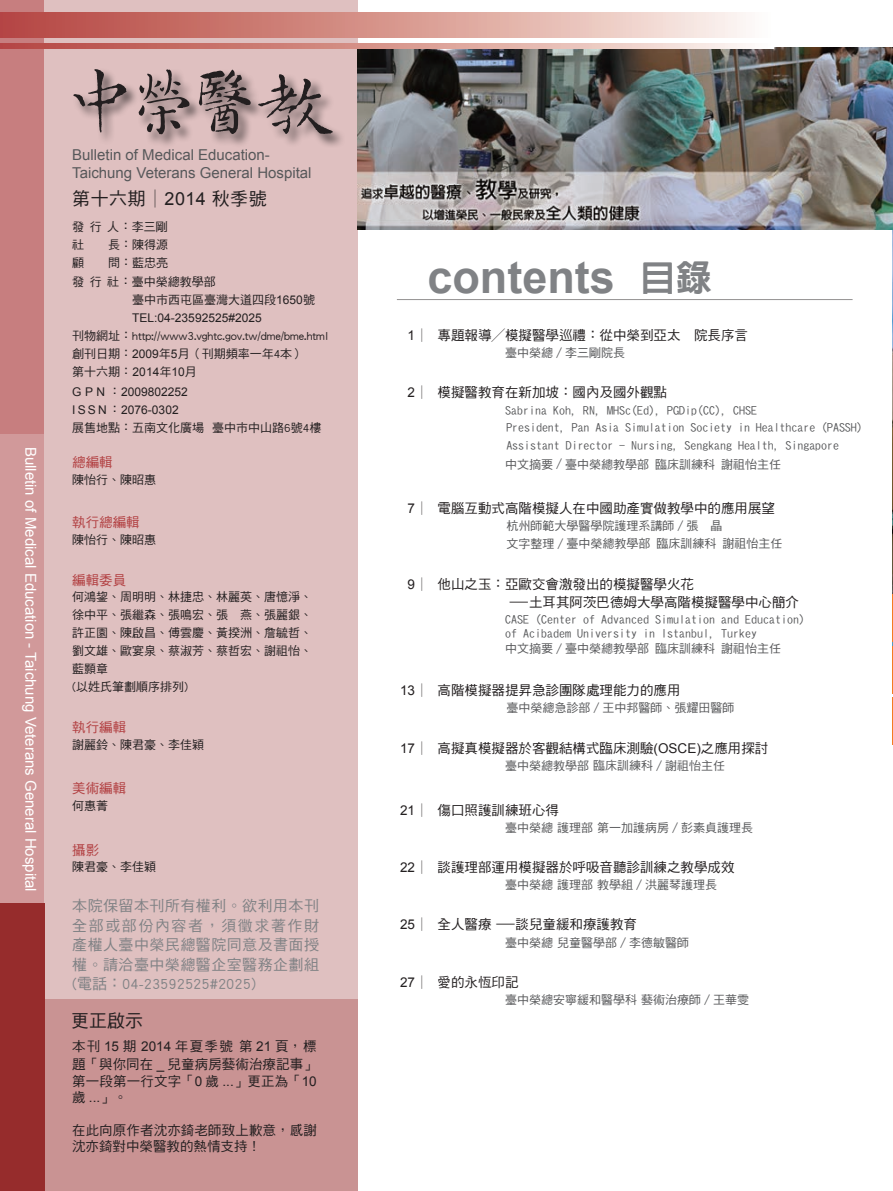
<style>
.page{position:relative;width:893px;height:1191px;background:#fff}
.page>*{position:absolute;margin:0;border:0;box-sizing:border-box;transform-origin:0 0}
.t1{font:700 45px "Arial";color:#808285}
.t2{font:18px "DF Hei Std W5";letter-spacing:.025em;color:#231f20}
.t3{font:15px/19.5px "DF Hei Std W5";letter-spacing:.03em;color:#808285;text-align:justify}
.t4{font:15px "Arial";color:#fff}
.t5{font:15px/18px "Arial";color:#57585a}
.t6{font:13.5px/18px "DF Hei Std W5";color:#231f20}
.t7{font:13.5px "DF Hei Std W5";color:#b24042}
.t8{font:12px/18px "DF Hei Md HKSCS U";color:#57585a}
.t9{font:12px/18px "DF Hei Std W5";color:#231f20}
.t10{font:12px "DF Hei Std W5";color:#57585a}
.t11{font:12px/18px "Arial";color:#231f20}
.s1{font-family:"Arial"}
.s2{font-family:"DF Hei Std W5"}
.s3{font-family:"AR Hei B5";font-weight:800;font-size:36px}
.s4{font-family:"DF Hei Md HKSCS U"}
</style>
<div class="page">
<div style="left:0;top:0;width:358px;height:1191px;background:#dfc0c0"></div>
<div style="left:0;top:999px;width:358px;height:192px;background:#c99393"></div>
<hr style="left:892px;top:141px;width:1px;height:543px;background:#529cbe">
<img style="left:892px;top:229px;width:1px;height:365px">
<hr style="left:892px;top:594px;width:1px;height:47px;background:#f47b21">
<hr style="left:892px;top:646px;width:1px;height:47px;background:#f47b21">
<hr style="left:892px;top:698px;width:1px;height:47px;background:#f47b21">
<img style="left:358px;top:48px;width:535px;height:181px">
<hr style="left:397px;top:299px;width:456px;height:1px;background:#231f20">
<div style="left:0;top:0;width:44px;height:1191px;background:#d1999a"></div>
<div style="left:0;top:0;width:44px;height:433px;background:#c77e7f"></div>
<div style="left:0;top:904px;width:44px;height:287px;background:#962c2c"></div>
<div style="left:0;top:12px;width:773px;height:25px;background:linear-gradient(to right,#b33f38,#fdf5ee)"></div>
<svg style="left:0;top:44px;width:773px;height:5px;background:#d89a93"></svg>
<div style="left:71px;top:67px;width:274px;height:81px;background:#231f20;opacity:.75"></div>
<svg style="left:73px;top:69px;width:54px;height:64px"></svg>
<svg style="left:139px;top:69px;width:51px;height:65px"></svg>
<svg style="left:258px;top:74px;width:75px;height:60px"></svg>
<svg style="left:198px;top:69px;width:53px;height:65px"></svg>
<p class="t4" style="left:40px;top:446px;width:446px;rotate:90deg">Bulletin of Medical Education - Taichung Veterans General Hospital</p>
<p class="t5" style="left:72px;top:145px;width:241px">Bulletin of Medical Education-<br>Taichung Veterans General Hospital</p>
<h2 class="t2" style="left:72px;top:189px;width:196px">第十六期│<span class="s1">2014</span> 秋季號</h2>
<p class="t9" style="left:72px;top:217px;width:97px">發 行 人：李三剛</p>
<p class="t9" style="left:72px;top:235px;width:97px">社　　長：陳得源</p>
<p class="t9" style="left:72px;top:254px;width:97px">顧　　問：藍忠亮</p>
<p class="t9" style="left:72px;top:272px;width:145px">發 行 社：臺中榮總教學部</p>
<p class="t9" style="left:120px;top:290px;width:196px">　臺中市西屯區臺灣大道四段<span class="s1">1650</span>號</p>
<p class="t11" style="left:132px;top:309px;width:131px">TEL:04-23592525#2025</p>
<p class="t9" style="left:72px;top:326px;width:258px">刊物網址：http://www3.vghtc.gov.tw/dme/bme.html創刊日期：<span class="s1">2009</span>年<span class="s1">5</span>月（刊期頻率一年4本）<br>第十六期：<span class="s1">2014</span>年<span class="s1">10</span>月</p>
<p class="t11" style="left:72px;top:383px;width:117px">G P N <span class="s2">：</span>2009802252<br>I S S N <span class="s2">：</span>2076-0302</p>
<p class="t9" style="left:72px;top:418px;width:251px">展售地點：五南文化廣場 臺中市中山路6號4樓</p>
<p class="t7" style="left:72px;top:455px;width:42px">總編輯</p>
<p class="t9" style="left:72px;top:470px;width:85px">陳怡行、陳昭惠</p>
<p class="t7" style="left:72px;top:515px;width:69px">執行總編輯</p>
<p class="t9" style="left:72px;top:530px;width:85px">陳怡行、陳昭惠</p>
<p class="t7" style="left:72px;top:573px;width:55px">編輯委員</p>
<p class="t9" style="left:72px;top:587px;width:241px">何鴻鋆、周明明、林捷忠、林麗英、唐憶淨、徐中平、張繼森、張鳴宏、張 燕、張麗銀、許正園、陳啟昌、傅雲慶、黃揆洲、詹毓哲、劉文雄、歐宴泉、蔡淑芳、蔡哲宏、謝祖怡、藍顥章<br>(以姓氏筆劃順序排列)</p>
<p class="t7" style="left:72px;top:720px;width:55px">執行編輯</p>
<p class="t9" style="left:72px;top:735px;width:133px">謝麗鈴、陳君豪、李佳穎</p>
<p class="t7" style="left:72px;top:781px;width:55px">美術編輯</p>
<p class="t9" style="left:72px;top:796px;width:37px">何惠菁</p>
<p class="t7" style="left:72px;top:842px;width:28px">攝影</p>
<p class="t9" style="left:72px;top:858px;width:85px">陳君豪、李佳穎</p>
<p class="t3" style="left:72px;top:895px;width:248px">本院保留本刊所有權利。欲利用本刊全部或部份內容者，須徵求著作財產權人臺中榮民總醫院同意及書面授權。請洽臺中榮總醫企室醫務企劃組(電話：04-23592525#2025)</p>
<h2 class="t2" style="left:71px;top:1010px;width:73px">更正啟示</h2>
<p class="t6" style="left:72px;top:1037px;width:246px">本刊 <span class="s1">15</span> 期 <span class="s1">2014</span> 年夏季號第 <span class="s1">21</span> 頁，標題「與你同在 <span class="s1">_</span> 兒童病房藝術治療記事」</p>
<p class="t6" style="left:72px;top:1072px;width:246px;line-height:16.2px">第一段第一行文字「<span class="s1">0</span> 歲 <span class="s1">...</span>」更正為「<span class="s1">10</span>歲 <span class="s1">...</span>」。</p>
<p class="t6" style="left:72px;top:1121px;width:246px;line-height:16.5px">在此向原作者沈亦錡老師致上歉意，感謝沈亦錡對中榮醫教的熱情支持！</p>
<h1 class="t1" style="left:427px;top:247px;width:286px">contents <span class="s3">目錄</span></h1>
<p class="t6" style="left:408px;top:326px;width:342px"><span class="s1">1</span>│ 專題報導╱模擬醫學巡禮：從中榮到亞太　院長序言</p>
<p class="t10" style="left:505px;top:346px;width:121px">臺中榮總∕李三剛院長</p>
<p class="t6" style="left:408px;top:383px;width:261px"><span class="s1">2</span>│ 模擬醫教育在新加坡：國內及國外觀點</p>
<p class="t8" style="left:505px;top:401px;width:359px">Sabrina Koh, RN, MHSc(Ed), PGDip(CC), CHSE<br>President, Pan Asia Simulation Society in Healthcare (PASSH)<br>Assistant Director - Nursing, Sengkang Health, Singapore<br>中文摘要<span class="s2">∕</span>臺中榮總教學部 臨床訓練科 謝祖怡主任</p>
<p class="t6" style="left:408px;top:499px;width:369px"><span class="s1">7</span>│ 電腦互動式高階模擬人在中國助產實做教學中的應用展望</p>
<p class="t10" style="left:506px;top:519px;width:217px">杭州師範大學醫學院護理系講師∕張　晶</p>
<p class="t8" style="left:506px;top:534px;width:277px"><span class="s2">文字整理∕</span>臺中榮總教學部 臨床訓練科 謝祖怡主任</p>
<p class="t6" style="left:509px;top:575px;width:292px;text-indent:-101px"><span class="s1">9</span>│ 他山之玉：亞歐交會激發出的模擬醫學火花<br>—土耳其阿茨巴德姆大學高階模擬醫學中心簡介</p>
<p class="t8" style="left:505px;top:612px;width:301px;line-height:14.7px">CASE (Center of Advanced Simulation and Education) of Acibadem University in Istanbul, Turkey<br>中文摘要<span class="s2">∕</span>臺中榮總教學部 臨床訓練科 謝祖怡主任</p>
<p class="t6" style="left:400px;top:681px;width:282px"><span class="s1">13</span>│ 高階模擬器提昇急診團隊處理能力的應用</p>
<p class="t10" style="left:506px;top:701px;width:229px">臺中榮總急診部∕王中邦醫師、張耀田醫師</p>
<p class="t6" style="left:400px;top:738px;width:370px"><span class="s1">17</span>│ 高擬真模擬器於客觀結構式臨床測驗<span class="s1">(OSCE)</span>之應用探討</p>
<p class="t10" style="left:505px;top:759px;width:221px">臺中榮總教學部 <span class="s4">臨床訓練科</span>∕謝祖怡主任</p>
<p class="t6" style="left:400px;top:800px;width:161px"><span class="s1">21</span>│ 傷口照護訓練班心得</p>
<p class="t10" style="left:505px;top:821px;width:249px">臺中榮總 護理部 第一加護病房∕彭素貞護理長</p>
<p class="t6" style="left:400px;top:858px;width:336px"><span class="s1">22</span>│ 談護理部運用模擬器於呼吸音聽診訓練之教學成效</p>
<p class="t10" style="left:505px;top:878px;width:213px">臺中榮總 護理部 教學組∕洪麗琴護理長</p>
<p class="t6" style="left:400px;top:915px;width:239px"><span class="s1">25</span>│ 全人醫療 —談兒童緩和療護教育</p>
<p class="t10" style="left:505px;top:936px;width:185px">臺中榮總 兒童醫學部∕李德敏醫師</p>
<p class="t6" style="left:400px;top:972px;width:120px"><span class="s1">27</span>│ 愛的永恆印記</p>
<p class="t10" style="left:505px;top:993px;width:245px">臺中榮總安寧緩和醫學科 藝術治療師∕王華雯</p>
</div>
